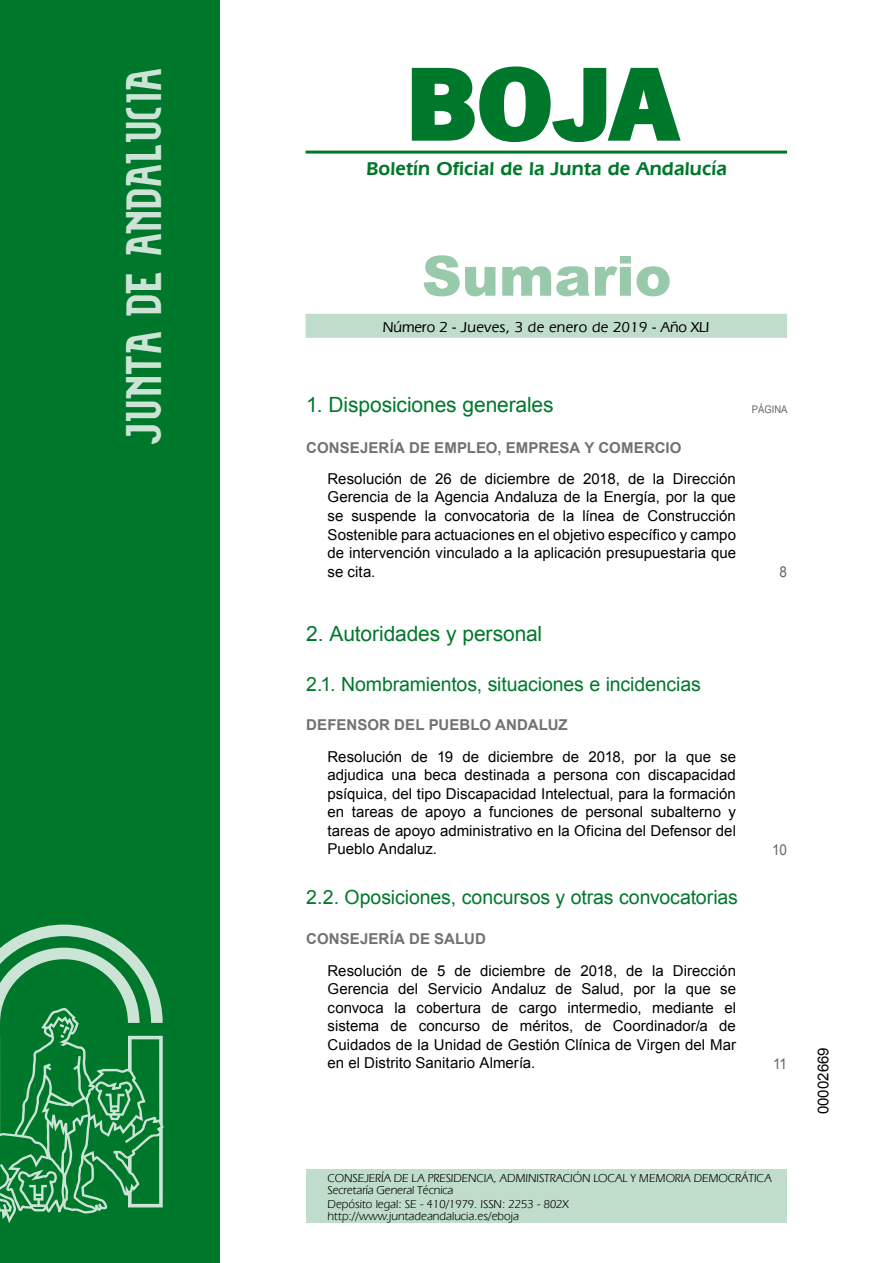
<style>
.page{position:relative;width:893px;height:1263px;background:#fff}
.page>*{position:absolute;margin:0;border:0;box-sizing:border-box;transform-origin:0 0}
.t1{font:700 105px "News Got T";color:#00782c;scale:1.14 1}
.t2{font:900 55.5px "Arial";color:#99c9ab}
.t3{font:27px "Alfabeto Andaluz Nuevo";color:#cce4d5}
.t4{font:21px "Arial";letter-spacing:-.005em;color:#00782c}
.t5{font:19.5px "Arial";letter-spacing:-.005em;color:#00782c}
.t6{font:600 19.5px "Eras IT Cby BT";letter-spacing:.01em;color:#00782c}
.t7{font:15px/18.6px "Arial";color:#000;text-align:justify}
.t8{font:700 15px "Arial";letter-spacing:.005em;color:#707173}
.t9{font:500 15px "Eras IT Cby BT";letter-spacing:.025em;color:#000}
.t10{font:15px "Arial";color:#646567;scale:.9 1}
.t11{font:12px/12px "Eras IT Cby BT";letter-spacing:-.01em;color:#000}
.t12{font:10.5px "Arial";color:#646567;scale:.9 1}
</style>
<div class="page">
<hr style="left:305px;top:151px;width:482px;height:3px;background:#00782c">
<div style="left:305px;top:314px;width:482px;height:24px;background:#bfddca"></div>
<div style="left:0;top:0;width:219px;height:1263px;background:#00782c"></div>
<svg style="left:0;top:925px;width:164px;height:298px"></svg>
<svg style="left:411px;top:66px;width:270px;height:77px"></svg>
<div style="left:306px;top:1169px;width:481px;height:54px;background:#bfddca"></div>
<h3 class="t3" style="left:136px;top:446px;width:379px;rotate:-90deg">JUNTA DE ANDALUCIA</h3>
<h1 class="t1" style="left:405px;top:42px;width:240px">BOJA</h1>
<h3 class="t6" style="left:366px;top:157px;width:362px">Boletín Oficial de la Junta de Andalucía</h3>
<h2 class="t2" style="left:422px;top:236px;width:251px">Sumario</h2>
<p class="t9" style="left:383px;top:317px;width:328px">Número 2 - Jueves, 3 de enero de 2019 - Año XLI</p>
<h3 class="t4" style="left:306px;top:391px;width:249px">1. Disposiciones generales</h3>
<p class="t12" style="left:751px;top:402px;width:41px">PÁGINA</p>
<p class="t8" style="left:306px;top:438px;width:377px">CONSEJERÍA DE EMPLEO, EMPRESA Y COMERCIO</p>
<p class="t7" style="left:327px;top:470px;width:410px">Resolución de 26 de diciembre de 2018, de la Dirección Gerencia de la Agencia Andaluza de la Energía, por la que se suspende la convocatoria de la línea de Construcción Sostenible para actuaciones en el objetivo específico y campo de intervención vinculado a la aplicación presupuestaria que se cita.</p>
<p class="t10" style="left:779px;top:562px;width:10px">8</p>
<h3 class="t4" style="left:306px;top:620px;width:237px">2. Autoridades y personal</h3>
<h3 class="t5" style="left:306px;top:671px;width:396px">2.1. Nombramientos, situaciones e incidencias</h3>
<p class="t8" style="left:306px;top:715px;width:263px">DEFENSOR DEL PUEBLO ANDALUZ</p>
<p class="t7" style="left:327px;top:747px;width:410px">Resolución de 19 de diciembre de 2018, por la que se adjudica una beca destinada a persona con discapacidad psíquica, del tipo Discapacidad Intelectual, para la formación en tareas de apoyo a funciones de personal subalterno y tareas de apoyo administrativo en la Oficina del Defensor del Pueblo Andaluz.</p>
<h3 class="t5" style="left:306px;top:885px;width:433px">2.2. Oposiciones, concursos y otras convocatorias</h3>
<p class="t8" style="left:306px;top:929px;width:181px">CONSEJERÍA DE SALUD</p>
<p class="t7" style="left:327px;top:961px;width:410px">Resolución de 5 de diciembre de 2018, de la Dirección Gerencia del Servicio Andaluz de Salud, por la que se convoca la cobertura de cargo intermedio, mediante el sistema de concurso de méritos, de Coordinador/a de Cuidados de la Unidad de Gestión Clínica de Virgen del Mar en el Distrito Sanitario Almería.</p>
<p class="t10" style="left:772px;top:840px;width:18px">10</p>
<p class="t10" style="left:773px;top:1054px;width:17px">11</p>
<p class="t7" style="left:814px;top:1114px;width:68px;rotate:-90deg">00002669</p>
<p class="t11" style="left:327px;top:1171px;width:445px">CONSEJERÍA DE LA PRESIDENCIA, ADMINISTRACIÓN LOCAL Y MEMORIA DEMOCRÁTICA<br>Secretaría General Técnica</p>
<p class="t11" style="left:327px;top:1198px;width:243px">Depósito legal: SE - 410/1979. ISSN: 2253 - 802X http://www.juntadeandalucia.es/eboja</p>
</div>
